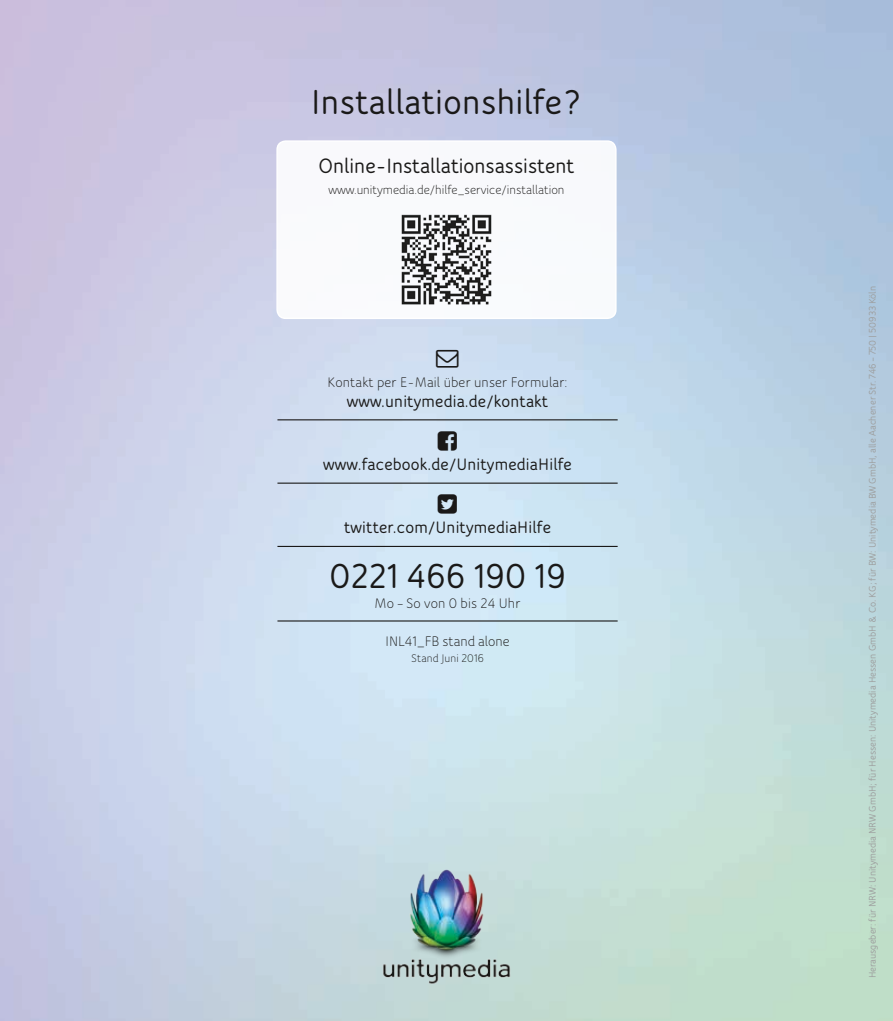
<style>
.page{position:relative;width:893px;height:1021px;background:#fff}
.page>*{position:absolute;margin:0;border:0;box-sizing:border-box;transform-origin:0 0}
.t1{font:700 37.5px "Bloom Speak OT";letter-spacing:.01em;color:#1a1918}
.t2{font:700 22.5px "Bloom Speak OT";color:#1a1918}
.t3{font:700 18px "Bloom Speak OT";letter-spacing:.01em;color:#1a1918}
.t4{font:15px "Bloom Speak OT";letter-spacing:.01em;color:#1a1918}
.t5{font:13.5px "Bloom Speak OT";color:#1a1918}
.t6{font:12px "Bloom Speak OT";letter-spacing:.01em;color:#1a1918}
.t7{font:700 10.5px "Bloom Speak OT";color:#9d9e9e}
</style>
<div class="page">
<img style="left:0;top:0;width:893px;height:1020px">
<img style="left:368px;top:855px;width:157px;height:132px">
<div style="left:277px;top:141px;width:339px;height:177px;background:#fff;border-radius:9px"></div>
<div style="left:276px;top:140px;width:341px;height:179px;border:2px solid #fff;border-radius:9px"></div>
<hr style="left:277px;top:419px;width:341px;height:1px;background:#1a1918">
<hr style="left:277px;top:482px;width:341px;height:1px;background:#1a1918">
<hr style="left:277px;top:546px;width:341px;height:1px;background:#1a1918">
<hr style="left:277px;top:620px;width:341px;height:1px;background:#1a1918">
<img style="left:401px;top:214px;width:91px;height:91px">
<svg style="left:436px;top:350px;width:23px;height:17px"></svg>
<svg style="left:438px;top:431px;width:19px;height:19px"></svg>
<svg style="left:438px;top:494px;width:19px;height:19px"></svg>
<h1 class="t1" style="left:311px;top:81px;width:272px">Installationshilfe?</h1>
<h2 class="t2" style="left:319px;top:152px;width:257px">Online-Installationsassistent</h2>
<p class="t5" style="left:328px;top:182px;width:238px">www.unitymedia.de/hilfe_service/installation</p>
<h3 class="t4" style="left:328px;top:374px;width:241px">Kontakt per E-Mail über unser Formular:</h3>
<h3 class="t3" style="left:347px;top:390px;width:203px">www.unitymedia.de/kontakt</h3>
<h3 class="t3" style="left:323px;top:453px;width:250px">www.facebook.de/UnitymediaHilfe</h3>
<h3 class="t3" style="left:344px;top:517px;width:208px">twitter.com/UnitymediaHilfe</h3>
<h1 class="t1" style="left:329px;top:554px;width:238px">0221 466 190 19</h1>
<h3 class="t4" style="left:375px;top:594px;width:147px">Mo – So von 0 bis 24 Uhr</h3>
<h3 class="t4" style="left:385px;top:632px;width:126px">INL41_FB stand alone</h3>
<p class="t6" style="left:411px;top:651px;width:74px">Stand Juni 2016</p>
<p class="t7" style="left:866px;top:978px;width:694px;rotate:-90deg">Herausgeber: für NRW: Unitymedia NRW GmbH; für Hessen: Unitymedia Hessen GmbH &amp; Co. KG; für BW: Unitymedia BW GmbH, alle Aachener Str. 746–750 | 50933 Köln</p>
</div>
